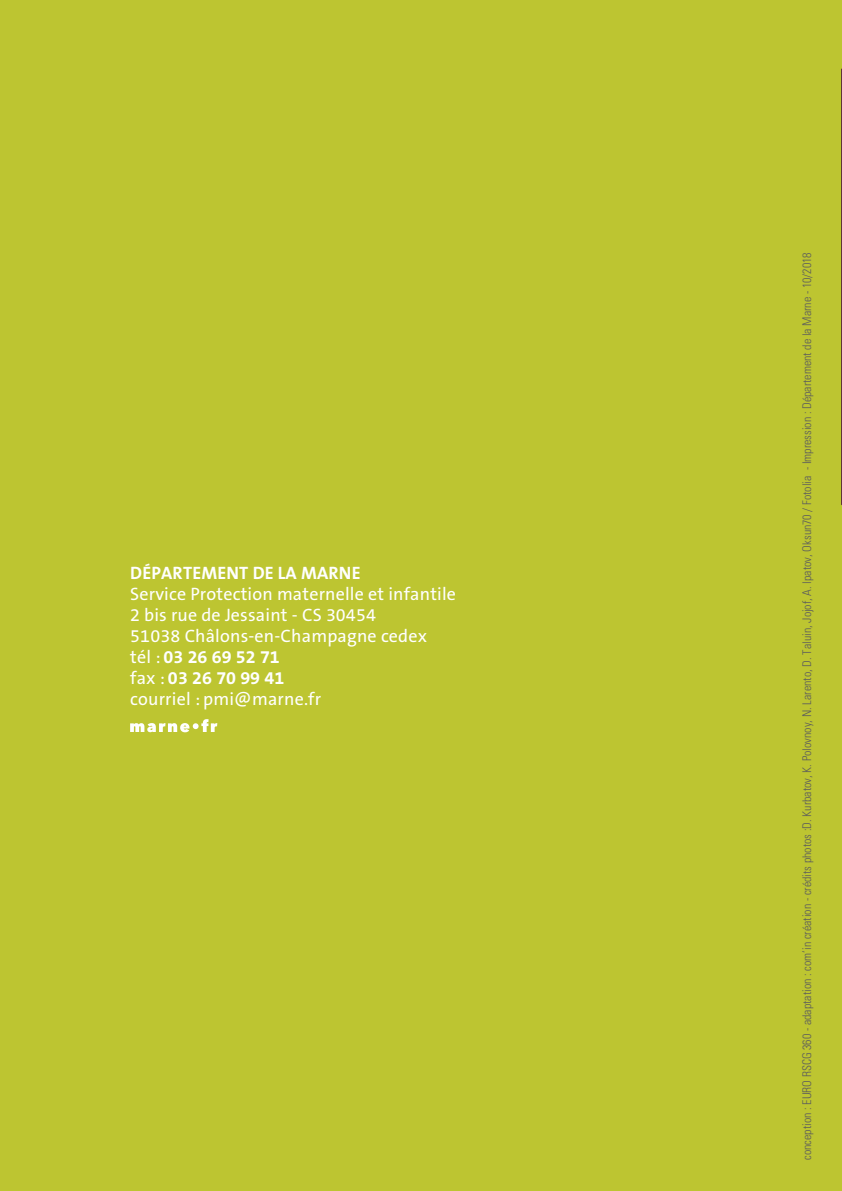
<style>
.page{position:relative;width:842px;height:1191px;background:#fff}
.page>*{position:absolute;margin:0;border:0;box-sizing:border-box;transform-origin:0 0}
.t1{font:18px/21px "The Sans OT5 Plain";letter-spacing:.01em;color:#fff}
.t2{font:700 18px/21.2px "The Sans OT7";letter-spacing:.01em;color:#fff}
.t3{font:300 condensed 12px "Univers";color:#5a5a5d}
.s1{font-family:"The Sans OT5 Plain";font-weight:400}
</style>
<div class="page">
<hr style="left:840px;top:0;width:2px;height:1191px;background:#bdc531">
<svg style="left:841px;top:68px;width:1px;height:437px"></svg>
<div style="left:0;top:0;width:840px;height:1191px;background:#bdc531"></div>
<svg style="left:130px;top:719px;width:87px;height:13px"></svg>
<h1 class="t2" style="left:130px;top:562px;width:232px">DÉPARTEMENT DE LA MARNE</h1>
<h1 class="t1" style="left:130px;top:583px;width:327px">Service Protection maternelle et infantile<br>2 bis rue de Jessaint - CS 30454<br>51038 Châlons-en-Champagne cedex</h1>
<h1 class="t2" style="left:130px;top:646px;width:156px"><span class="s1">tél :</span> 03 26 69 52 71 <span class="s1">fax :</span> 03 26 70 99 41</h1>
<h1 class="t1" style="left:130px;top:688px;width:192px">courriel : pmi@marne.fr</h1>
<p class="t3" style="left:800px;top:1160px;width:909px;rotate:-90deg">conception : EURO RSCG 360 - adaptation : com’in création - crédits photos :D. Kurbatov, K. Polovnoy, N. Larento, D. Taluin, Jojof, A. lpatov, Oksun70 / Fotolia - Impression : Département de la Marne - 10/2018</p>
</div>
